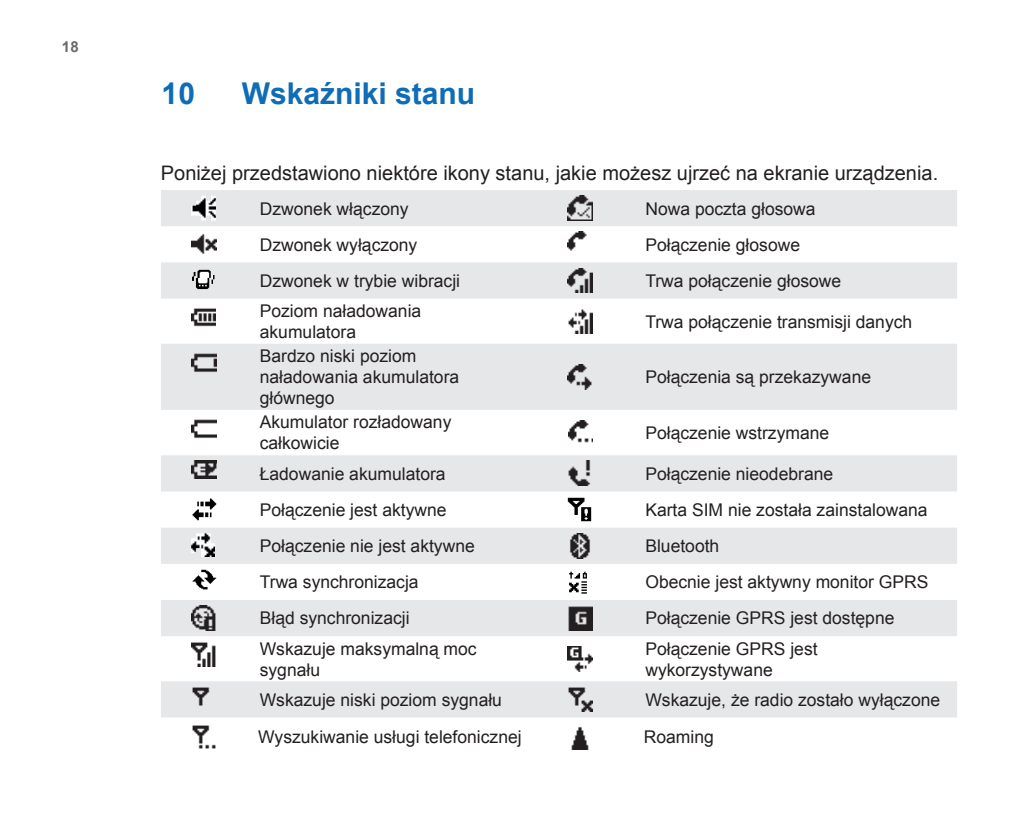
<style>
.page{position:relative;width:1028px;height:837px;background:#fff}
.page>*{position:absolute;margin:0;border:0;box-sizing:border-box;transform-origin:0 0}
.t1{font:700 30px "Arial";color:#0f6cb6}
.t2{font:20px "Arial";color:#231f20}
.t3{font:17.5px/21px "Arial";color:#231f20}
.t4{font:700 15px "Arial";color:#69696c}
</style>
<div class="page">
<svg style="left:161px;top:190px;width:796px;height:527px;fill:#e6e7e9"></svg>
<img style="left:191px;top:196px;width:25px;height:24px">
<img style="left:568px;top:196px;width:25px;height:24px">
<img style="left:191px;top:232px;width:25px;height:24px">
<img style="left:568px;top:232px;width:25px;height:25px">
<img style="left:192px;top:269px;width:22px;height:20px">
<img style="left:568px;top:268px;width:25px;height:25px">
<img style="left:191px;top:304px;width:25px;height:25px">
<img style="left:568px;top:308px;width:25px;height:25px">
<img style="left:191px;top:349px;width:25px;height:25px">
<img style="left:568px;top:364px;width:25px;height:25px">
<img style="left:191px;top:415px;width:25px;height:25px">
<img style="left:568px;top:420px;width:24px;height:25px">
<img style="left:191px;top:461px;width:25px;height:17px">
<img style="left:568px;top:461px;width:25px;height:24px">
<img style="left:191px;top:497px;width:25px;height:23px">
<img style="left:568px;top:497px;width:23px;height:25px">
<img style="left:191px;top:533px;width:23px;height:23px">
<img style="left:568px;top:533px;width:25px;height:25px">
<img style="left:191px;top:569px;width:25px;height:21px">
<img style="left:568px;top:569px;width:21px;height:25px">
<img style="left:191px;top:605px;width:25px;height:25px">
<img style="left:568px;top:605px;width:25px;height:25px">
<img style="left:191px;top:641px;width:25px;height:25px">
<img style="left:568px;top:646px;width:25px;height:25px">
<img style="left:191px;top:686px;width:25px;height:25px">
<img style="left:568px;top:686px;width:25px;height:25px">
<img style="left:192px;top:725px;width:24px;height:24px">
<img style="left:571px;top:727px;width:18px;height:22px">
<p class="t4" style="left:62px;top:37px;width:18px">18</p>
<h1 class="t1" style="left:162px;top:74px;width:35px">10</h1>
<h1 class="t1" style="left:242px;top:74px;width:235px">Wskaźniki stanu</h1>
<p class="t2" style="left:161px;top:160px;width:778px">Poniżej przedstawiono niektóre ikony stanu, jakie możesz ujrzeć na ekranie urządzenia.</p>
<p class="t3" style="left:260px;top:198px;width:150px">Dzwonek włączony</p>
<p class="t3" style="left:645px;top:198px;width:172px">Nowa poczta głosowa</p>
<p class="t3" style="left:260px;top:234px;width:159px">Dzwonek wyłączony</p>
<p class="t3" style="left:645px;top:234px;width:156px">Połączenie głosowe</p>
<p class="t3" style="left:260px;top:270px;width:202px">Dzwonek w trybie wibracji</p>
<p class="t3" style="left:645px;top:270px;width:197px">Trwa połączenie głosowe</p>
<p class="t3" style="left:260px;top:300px;width:163px">Poziom naładowania akumulatora</p>
<p class="t3" style="left:645px;top:311px;width:268px">Trwa połączenie transmisji danych</p>
<p class="t3" style="left:260px;top:345px;width:201px">Bardzo niski poziom naładowania akumulatora głównego</p>
<p class="t3" style="left:645px;top:366px;width:227px">Połączenia są przekazywane</p>
<p class="t3" style="left:260px;top:412px;width:193px">Akumulator rozładowany całkowicie</p>
<p class="t3" style="left:645px;top:422px;width:185px">Połączenie wstrzymane</p>
<p class="t3" style="left:260px;top:463px;width:187px">Ładowanie akumulatora</p>
<p class="t3" style="left:645px;top:463px;width:189px">Połączenie nieodebrane</p>
<p class="t3" style="left:260px;top:499px;width:188px">Połączenie jest aktywne</p>
<p class="t3" style="left:645px;top:499px;width:284px">Karta SIM nie została zainstalowana</p>
<p class="t3" style="left:260px;top:535px;width:216px">Połączenie nie jest aktywne</p>
<p class="t3" style="left:645px;top:535px;width:75px">Bluetooth</p>
<p class="t3" style="left:260px;top:571px;width:160px">Trwa synchronizacja</p>
<p class="t3" style="left:645px;top:571px;width:285px">Obecnie jest aktywny monitor GPRS</p>
<p class="t3" style="left:260px;top:607px;width:151px">Błąd synchronizacji</p>
<p class="t3" style="left:645px;top:607px;width:251px">Połączenie GPRS jest dostępne</p>
<p class="t3" style="left:260px;top:638px;width:218px">Wskazuje maksymalną moc sygnału</p>
<p class="t3" style="left:645px;top:638px;width:174px">Połączenie GPRS jest wykorzystywane</p>
<p class="t3" style="left:260px;top:689px;width:244px">Wskazuje niski poziom sygnału</p>
<p class="t3" style="left:645px;top:689px;width:296px">Wskazuje, że radio zostało wyłączone</p>
<p class="t3" style="left:258px;top:726px;width:265px">Wyszukiwanie usługi telefonicznej</p>
<p class="t3" style="left:644px;top:726px;width:72px">Roaming</p>
</div>
